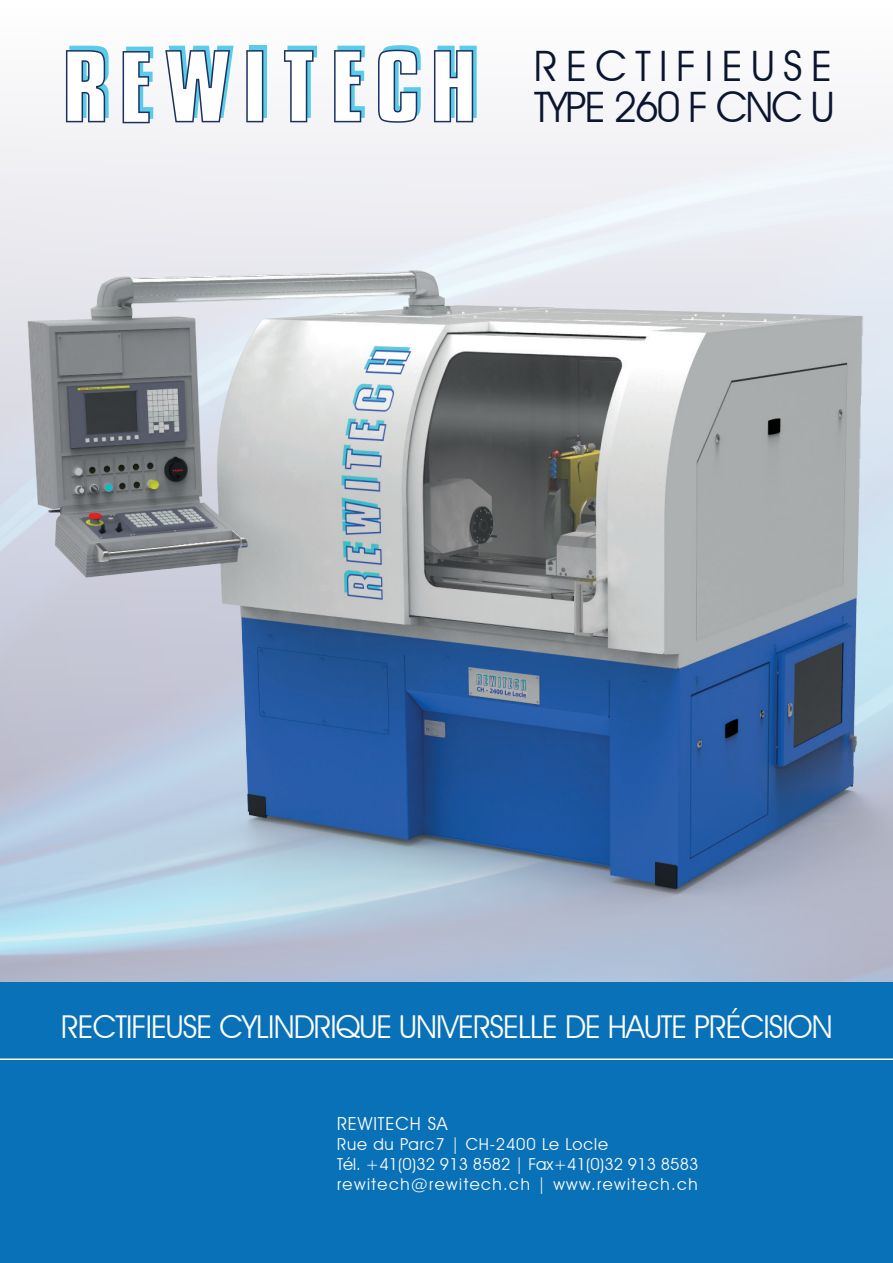
<style>
.page{position:relative;width:893px;height:1263px;background:#fff}
.page>*{position:absolute;margin:0;border:0;box-sizing:border-box;transform-origin:0 0}
.t1{font:42px/40.5px "Avant Garde IT Cby BT";letter-spacing:.2em;color:#0b152f}
.t2{font:31.5px "Avant Garde IT Cby BT";letter-spacing:-.03em;color:#fff}
.t3{font:18px "Avant Garde IT Cby BT";letter-spacing:.05em;color:#fff}
.t4{font:16.5px/19.8px "Avant Garde IT Cby BT";letter-spacing:.05em;color:#fff}
</style>
<div class="page">
<div style="left:0;top:0;width:893px;height:1004px;background:#f7f7f9"></div>
<div style="left:0;top:983px;width:893px;height:280px;background:#0971b7"></div>
<hr style="left:0;top:1058px;width:893px;height:2px;background:#fff">
<div style="left:250px;top:46px;width:17px;height:72px;background:linear-gradient(to bottom,#5acbe9,#5acbe9)"></div>
<svg style="left:165px;top:46px;width:69px;height:76px"></svg>
<svg style="left:246px;top:50px;width:17px;height:72px"></svg>
<svg style="left:378px;top:45px;width:43px;height:78px"></svg>
<svg style="left:434px;top:46px;width:43px;height:76px"></svg>
<svg style="left:284px;top:46px;width:33px;height:76px"></svg>
<svg style="left:334px;top:46px;width:31px;height:76px"></svg>
<svg style="left:123px;top:47px;width:30px;height:76px"></svg>
<svg style="left:66px;top:46px;width:43px;height:76px"></svg>
<img style="left:0;top:176px;width:893px;height:805px">
<h1 class="t1" style="left:534px;top:46px;width:302px">RECTIFIEUSE<br>TYPE 260 F CNC U</h1>
<h2 class="t2" style="left:61px;top:1007px;width:773px">RECTIFIEUSE CYLINDRIQUE UNIVERSELLE DE HAUTE PRÉCISION</h2>
<p class="t3" style="left:337px;top:1113px;width:112px">REWITECH SA</p>
<p class="t4" style="left:337px;top:1134px;width:363px">Rue du Parc7 | CH-2400 Le Locle<br>Tél. +41(0)32 913 8582 | Fax+41(0)32 913 8583 rewitech@rewitech.ch | www.rewitech.ch</p>
</div>
